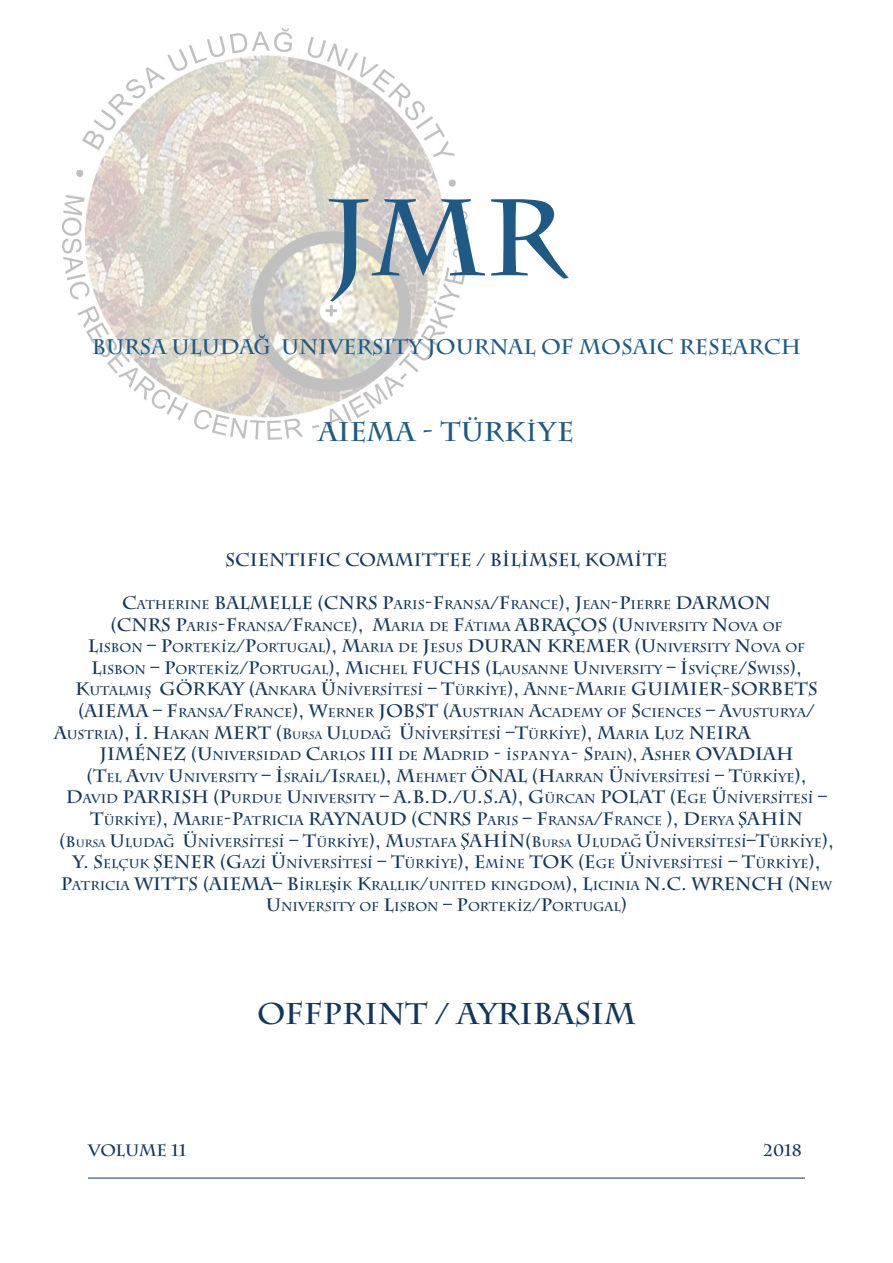
<style>
.page{position:relative;width:893px;height:1263px;background:#fff}
.page>*{position:absolute;margin:0;border:0;box-sizing:border-box;transform-origin:0 0}
.t1{font:700 108px "Charlemagne Std";color:#1f5a86}
.t2{font:700 30px "Charlemagne Std";color:#12365c}
.t3{font:700 27px "Charlemagne Std";color:#1f5a86}
.t4{font:700 21px "Charlemagne Std";color:#1f5a86}
.Ozet_metni{font:700 18px/21.6px "Charlemagne Std";color:#12365c}
.t5{font:700 18px "Charlemagne Std";color:#12365c}
.t6{font:700 16.5px "Charlemagne Std";color:#12365c}
.Ozet_metni-2{font:700 12.6px/21.6px "Charlemagne Std";color:#12365c}
.Ozet_metni-3{font:700 10.5px "Charlemagne Std";color:#12365c}
.s1{font-family:"Times";font-weight:400;font-size:22.5px}
.s2{font-family:"Times";font-weight:400}
.s3{font-size:12.6px}
.s4{font-size:18px}
.s5{font-size:12.75px}
.s6{font-size:15px}
.s7{font-size:15.75px}
.s8{font-size:13.5px}
.s9{font-size:10.5px}
.s10{font-family:"Times";font-size:12px}
</style>
<div class="page">
<img style="left:62px;top:27px;width:407px;height:413px">
<hr style="left:88px;top:1178px;width:717px;height:1px;background:#12365c">
<svg style="left:739px;top:811px;width:7px;height:17px"></svg>
<svg style="left:461px;top:832px;width:8px;height:18px"></svg>
<svg style="left:154px;top:854px;width:8px;height:17px"></svg>
<p class="t1" style="left:326px;top:175px;width:242px">JMR</p>
<p class="t4" style="left:92px;top:335px;width:711px">BURSA ULUDA<span class="s1">Ğ</span> UNIVERSITY JOURNAL OF MOSAIC RESEARCH</p>
<p class="t3" style="left:319px;top:416px;width:257px">AIEMA - TÜRk<span class="s2">İ</span>ye</p>
<p class="t5" style="left:225px;top:549px;width:444px">SCIENTIFIC COMMITTEE / BILIMSEL KOMITE</p>
<p class="Ozet_metni" style="left:122px;top:592px;width:649px">C<span class="s3">ATHERINE</span> BALMELLE (CNRS P<span class="s3">ARIS</span>-F<span class="s3">RANSA</span>/F<span class="s3">RANCE</span>), J<span class="s3">EAN</span>-P<span class="s3">IERRE</span> DARMON</p>
<p class="Ozet_metni-2" style="left:88px;top:615px;width:686px;text-indent:23px"><span class="s4">(CNRS P</span>ARIS<span class="s4">-F</span>RANSA<span class="s4">/F</span>RANCE<span class="s4">), M</span>ARIA DE <span class="s4">F</span>ÁTIMA <span class="s4">ABRAÇOS</span> <span class="s4">(U</span>NIVERSITY <span class="s4">N</span>OVA OF<br><span class="s4">L</span>ISBO</p>
<p class="Ozet_metni-2" style="left:131px;top:637px;width:383px">N <span class="s4">– P</span>ORTEK<span class="s5">I</span>Z<span class="s4">/P</span>ORTUGAL<span class="s4">), M</span>ARIA DE <span class="s4">J</span>ESUS <span class="s4">DURAN</span></p>
<p class="Ozet_metni" style="left:547px;top:635px;width:14px">KRE</p>
<p class="Ozet_metni-2" style="left:586px;top:637px;width:210px"><span class="s4">MER (U</span>NIVERSITY <span class="s4">N</span>OVA OF</p>
<p class="Ozet_metni-2" style="left:91px;top:659px;width:26px"><span class="s4">L</span>ISBO</p>
<p class="Ozet_metni-2" style="left:135px;top:659px;width:669px">N <span class="s4">– P</span>ORTEK<span class="s5">I</span>Z<span class="s4">/P</span>ORTUGAL<span class="s4">), M</span>ICHEL <span class="s4">FUCHS (L</span>AUSANNE <span class="s4">U</span>NIVERSITY <span class="s4">–</span> <span class="s4">I</span>SV<span class="s5">I</span>ÇRE<span class="s4">/S</span>WISS <span class="s4">),</span></p>
<p class="Ozet_metni-2" style="left:75px;top:680px;width:53px"><span class="s4">K</span>UTALMIS</p>
<p class="Ozet_metni" style="left:160px;top:678px;width:47px">GÖRKAY</p>
<p class="Ozet_metni" style="left:249px;top:678px;width:571px">(A<span class="s3">NKARA</span> Ü<span class="s3">N</span><span class="s5">I</span><span class="s3">VERS</span><span class="s5">I</span><span class="s3">TES</span><span class="s5">I</span> – T<span class="s3">ÜRK</span><span class="s5">I</span><span class="s3">YE</span>), A<span class="s3">NNE</span>-M<span class="s3">ARIE</span> GUIMIER-SORBETS</p>
<p class="Ozet_metni-2" style="left:54px;top:702px;width:762px;text-indent:24px"><span class="s4">(AIEMA – F</span>RANSA<span class="s4">/F</span>RANCE<span class="s4">), W</span>ERNER <span class="s4">JOBST (A</span>USTRIAN <span class="s4">A</span>CADEMY OF <span class="s4">S</span>CIENCES <span class="s4">– A</span>VUSTURYA<span class="s4">/<br>A</span>US TRIA<span class="s4">),</span> <span class="s4">I</span><span class="s4">. H</span>AKAN <span class="s4">MERT</span></p>
<p class="Ozet_metni-3" style="left:276px;top:729px;width:77px"><span class="s4">(</span><span class="s6">B</span>URSA <span class="s4">U</span><span class="s3">LUD</span></p>
<p class="Ozet_metni-2" style="left:371px;top:723px;width:381px">AG<span class="s4">˘</span> <span class="s4">Ü</span>N<span class="s5">I</span>VERS<span class="s5">I</span>TES<span class="s5">I</span> <span class="s4">–T</span>ÜRK<span class="s5">I</span>YE<span class="s4">), M</span>ARIA <span class="s4">L</span>UZ <span class="s4">NEIRA</span></p>
<p class="Ozet_metni-2" style="left:100px;top:745px;width:669px"><span class="s4">JIMÉNEZ (U</span>NIVERSIDAD <span class="s4">C</span>ARLOS <span class="s4">III</span> DE <span class="s4">M</span>ADRID <span class="s4">-</span> <span class="s5">I</span>SPANYA<span class="s4">- S</span>PAIN<span class="s7">),</span> <span class="s4">A</span>SHER <span class="s4">OVADIAH</span></p>
<p class="Ozet_metni-2" style="left:86px;top:767px;width:722px"><span class="s4">(T</span>EL <span class="s4">A</span>VIV <span class="s4">U</span>NIVERSITY <span class="s4">–</span> <span class="s4">I</span>SRA<span class="s5">I</span>L<span class="s4">/I</span>SRAEL<span class="s4">), M</span>EHMET <span class="s4">ÖNAL (H</span>ARRAN <span class="s4">Ü</span>N<span class="s5">I</span>VERS<span class="s5">I</span>TES<span class="s5">I</span> <span class="s4">– T</span>ÜRK<span class="s5">I</span>YE<span class="s4">),</span></p>
<p class="Ozet_metni" style="left:66px;top:786px;width:81px">D<span class="s3">AVID</span> PARRI</p>
<p class="Ozet_metni" style="left:90px;top:786px;width:738px;text-indent:91px">SH (P<span class="s3">URDUE</span> U<span class="s3">NIVERSITY</span> – A.B.D./U.S.A), G<span class="s3">ÜRCAN</span> POLAT (E <span class="s3">GE</span> Ü<span class="s3">N</span><span class="s5">I</span><span class="s3">VERS</span><span class="s5">I</span><span class="s3">TES</span><span class="s5">I</span> –<br>T<span class="s3">ÜRK</span><span class="s5">I</span><span class="s3">YE</span>), M<span class="s3">ARIE</span>-P<span class="s3">AT</span><span class="s8">RI CIA</span> RAYNA</p>
<p class="Ozet_metni-2" style="left:374px;top:810px;width:430px"><span class="s4">UD (CNRS P</span>ARIS <span class="s4">– F</span>RANSA<span class="s4">/F</span>RANCE <span class="s4">), D</span>ERYA <span class="s4">AHIN</span></p>
<p class="Ozet_metni-3" style="left:59px;top:837px;width:77px"><span class="s4">(</span><span class="s6">B</span>URSA <span class="s4">U</span><span class="s3">LUD</span></p>
<p class="Ozet_metni-2" style="left:155px;top:831px;width:448px">AG<span class="s4">˘</span> <span class="s4">Ü</span>N<span class="s5">I</span>VERS<span class="s5">I</span>TES<span class="s5">I</span> <span class="s4">– T</span>ÜRK<span class="s5">I</span>YE<span class="s4">), M</span>USTAFA <span class="s4">AHIN</span><span class="s4">(</span><span class="s6">B</span><span class="s9">URSA</span> <span class="s4">U</span>LUD</p>
<p class="Ozet_metni-2" style="left:622px;top:831px;width:214px">AG<span class="s4">˘</span><span class="s4">Ü</span>N<span class="s5">I</span>VERS<span class="s5">I</span>TES<span class="s5">I</span><span class="s4">–T</span>ÜRK<span class="s5">I</span>YE<span class="s4">),</span></p>
<p class="Ozet_metni" style="left:72px;top:851px;width:105px">Y. S<span class="s3">ELÇUK</span> ENER</p>
<p class="Ozet_metni-2" style="left:220px;top:853px;width:602px"><span class="s4">(G</span>AZ<span class="s5">I</span> <span class="s4">Ü</span>N<span class="s5">I</span>VERS<span class="s5">I</span>TES<span class="s5">I</span> <span class="s4">– T</span>ÜRK<span class="s5">I</span>YE<span class="s4">), E</span>M<span class="s5">I</span> NE <span class="s4">TOK (E</span> GE <span class="s4">Ü</span>N<span class="s5">I</span>VERS<span class="s5">I</span> TES<span class="s5">I</span> <span class="s4">– T</span>ÜRK<span class="s5">I</span>YE<span class="s4">),</span></p>
<p class="Ozet_metni-2" style="left:61px;top:875px;width:89px"><span class="s4">P</span>ATRICIA <span class="s4">WITT</span></p>
<p class="Ozet_metni-2" style="left:188px;top:875px;width:354px"><span class="s4">S (AIEMA– B</span><span class="s5">I</span>RLE<span class="s10">Ş</span><span class="s5">I</span>K <span class="s4">K</span>RALLIK<span class="s4">/</span>UNITED KINGDOM</p>
<p class="Ozet_metni" style="left:566px;top:873px;width:142px">), L<span class="s3">ICINIA</span> N.C. WREN</p>
<p class="Ozet_metni" style="left:752px;top:873px;width:82px">CH (N<span class="s3">EW</span></p>
<p class="Ozet_metni-2" style="left:266px;top:896px;width:144px"><span class="s4">U</span>NIVERSITY OF <span class="s4">L</span>ISBO</p>
<p class="Ozet_metni-2" style="left:427px;top:896px;width:202px">N <span class="s4">– P</span>ORTEK<span class="s5">I</span>Z<span class="s4">/P</span>ORTUGAL<span class="s4">)</span></p>
<p class="t2" style="left:257px;top:996px;width:380px">OFFPRINT / AYRIBASIM</p>
<p class="t6" style="left:88px;top:1140px;width:100px">VOLUME 11</p>
<p class="t6" style="left:763px;top:1140px;width:40px">2018</p>
</div>
